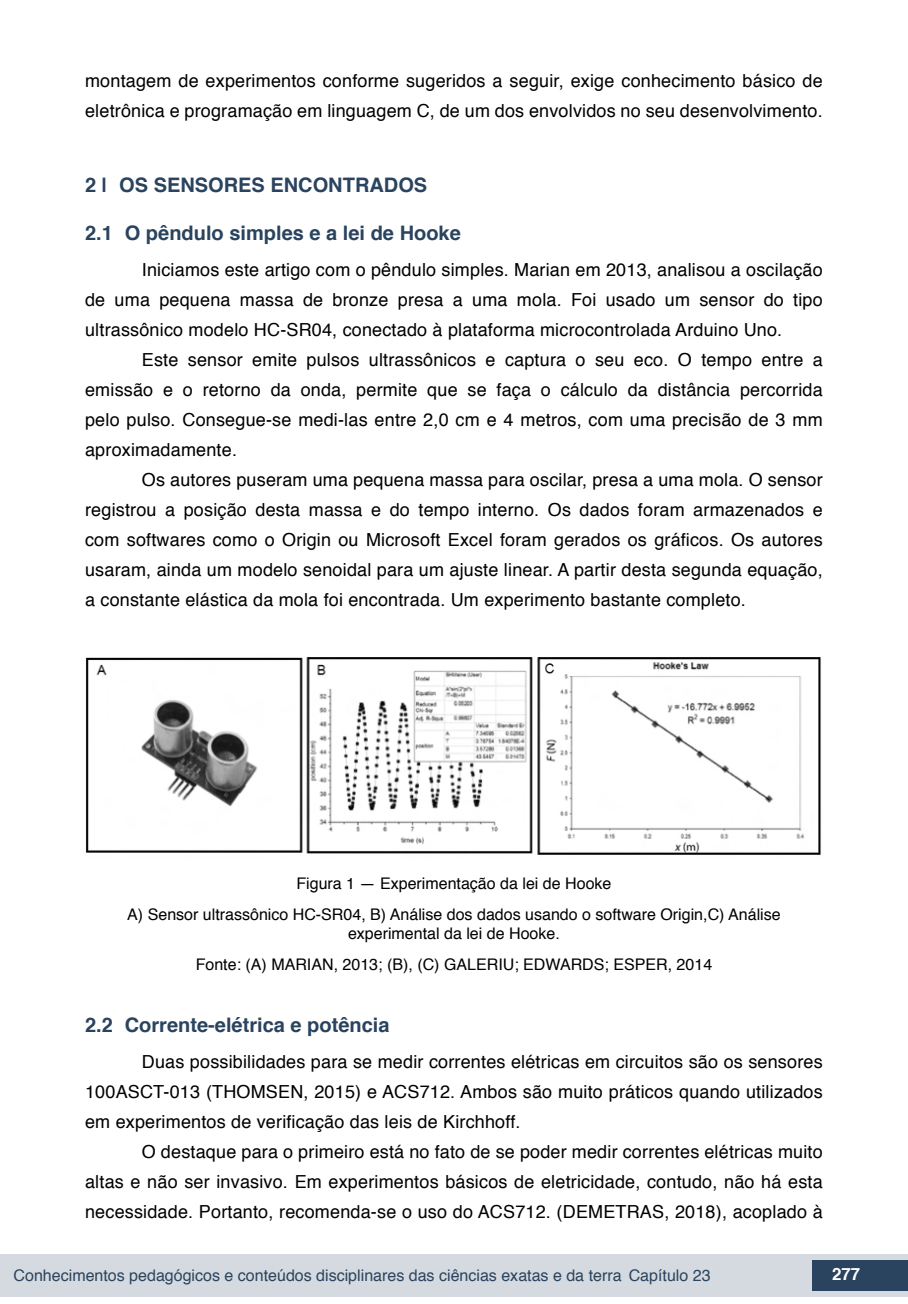
<style>
.page{position:relative;width:908px;height:1304px;background:#fff}
.page>*{position:absolute;margin:0;border:0;box-sizing:border-box;transform-origin:0 0}
.t1{font:700 20px "Helvetica";color:#2a435e}
.t2{font:18px/30px "Helvetica";letter-spacing:.01em;color:#000;text-align:justify}
.t3{font:700 16.8px "Helvetica";color:#fff}
.t4{font:16px/30.6px "Helvetica";color:#000;text-align:center}
.t5{font:16px "Helvetica";color:#2a435e}
</style>
<div class="page">
<div style="left:0;top:1254px;width:906px;height:43px;background:#d4dadf"></div>
<div style="left:812px;top:1261px;width:95px;height:30px;background:#2a435e"></div>
<img style="left:86px;top:657px;width:735px;height:198px">
<p class="t2" style="left:85px;top:66px;width:738px">montagem de experimentos conforme sugeridos a seguir, exige conhecimento básico de eletrônica e programação em linguagem C, de um dos envolvidos no seu desenvolvimento.</p>
<p class="t1" style="left:85px;top:169px;width:343px">2 | OS SENSORES ENCONTRADOS</p>
<p class="t1" style="left:85px;top:217px;width:377px">2.1 O pêndulo simples e a lei de Hooke</p>
<p class="t2" style="left:85px;top:255px;width:738px;text-indent:57px">Iniciamos este artigo com o pêndulo simples. Marian em 2013, analisou a oscilação de uma pequena massa de bronze presa a uma mola. Foi usado um sensor do tipo ultrassônico modelo HC-SR04, conectado à plataforma microcontrolada Arduino Uno.</p>
<p class="t2" style="left:85px;top:345px;width:738px;text-indent:57px">Este sensor emite pulsos ultrassônicos e captura o seu eco. O tempo entre a emissão e o retorno da onda, permite que se faça o cálculo da distância percorrida pelo pulso. Consegue-se medi-las entre 2,0 cm e 4 metros, com uma precisão de 3 mm aproximadamente.</p>
<p class="t2" style="left:85px;top:465px;width:738px;text-indent:57px">Os autores puseram uma pequena massa para oscilar, presa a uma mola. O sensor registrou a posição desta massa e do tempo interno. Os dados foram armazenados e com softwares como o Origin ou Microsoft Excel foram gerados os gráficos. Os autores usaram, ainda um modelo senoidal para um ajuste linear. A partir desta segunda equação, a constante elástica da mola foi encontrada. Um experimento bastante completo.</p>
<p class="t4" style="left:127px;top:869px;width:654px">Figura 1 — Experimentação da lei de Hooke<br>A) Sensor ultrassônico HC-SR04, B) Análise dos dados usando o software Origin,C) Análise</p>
<p class="t4" style="left:196px;top:919px;width:517px">experimental da lei de Hooke.<br>Fonte: (A) MARIAN, 2013; (B), (C) GALERIU; EDWARDS; ESPER, 2014</p>
<p class="t1" style="left:85px;top:1009px;width:306px">2.2 Corrente-elétrica e potência</p>
<p class="t2" style="left:85px;top:1047px;width:738px;text-indent:57px">Duas possibilidades para se medir correntes elétricas em circuitos são os sensores 100ASCT-013 (THOMSEN, 2015) e ACS712. Ambos são muito práticos quando utilizados em experimentos de verificação das leis de Kirchhoff.</p>
<p class="t2" style="left:85px;top:1137px;width:738px;text-indent:57px">O destaque para o primeiro está no fato de se poder medir correntes elétricas muito altas e não ser invasivo. Em experimentos básicos de eletricidade, contudo, não há esta necessidade. Portanto, recomenda-se o uso do ACS712. (DEMETRAS, 2018), acoplado à</p>
<p class="t5" style="left:14px;top:1263px;width:698px">Conhecimentos pedagógicos e conteúdos disciplinares das ciências exatas e da terra Capítulo 23</p>
<p class="t3" style="left:831px;top:1261px;width:30px">277</p>
</div>
